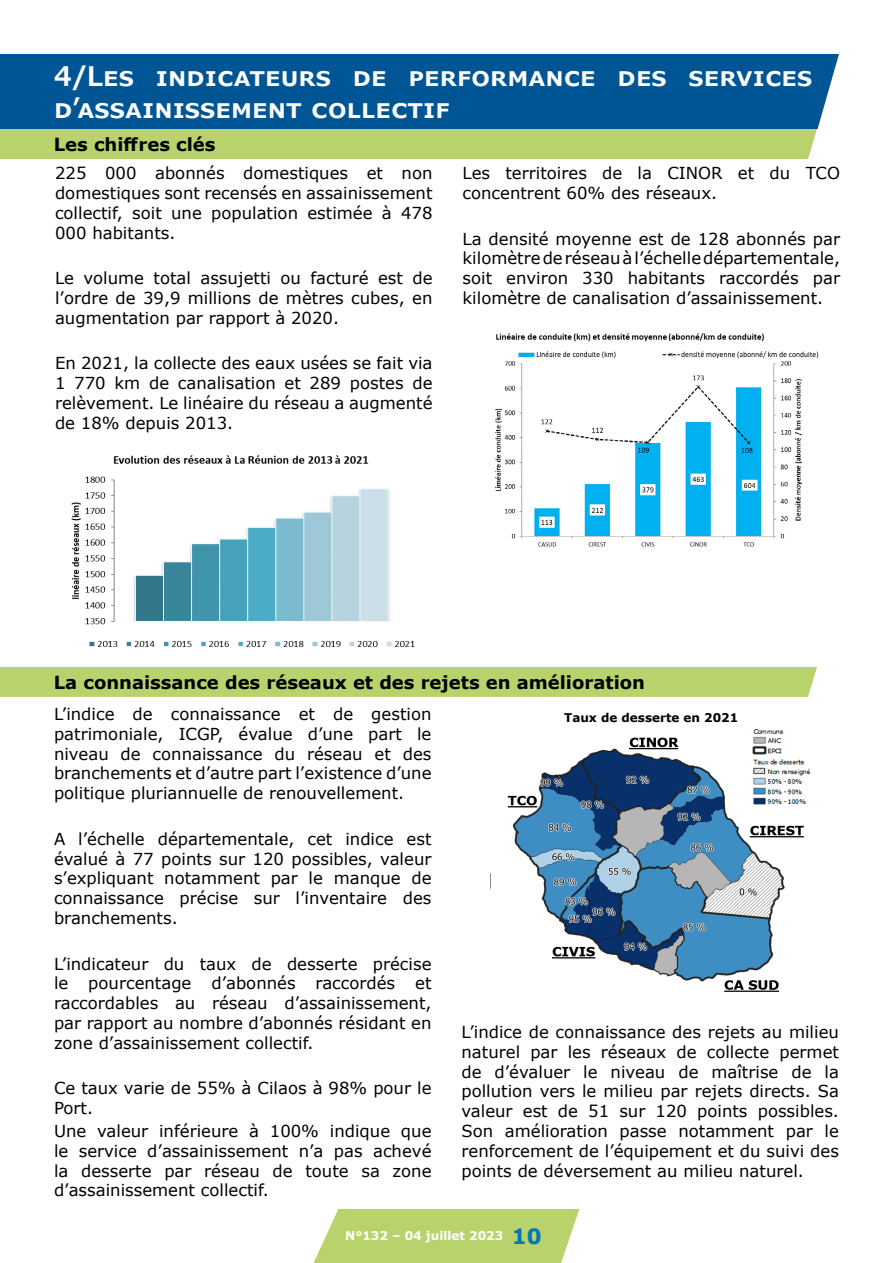
<style>
.page{position:relative;width:893px;height:1263px;background:#fff}
.page>*{position:absolute;margin:0;border:0;box-sizing:border-box;transform-origin:0 0}
.t1{font:600 27px/32.4px "Verdana Pro";color:#fff}
.t2{font:700 18px "Verdana";color:#000}
.t3{font:16.5px/19.8px "Verdana";color:#000;text-align:justify}
.t4{font:700 12px "Verdana Pro";color:#fff}
.t5{font:700 12px "Verdana";color:#000}
.s1{font-size:21px;color:#0075bc}
</style>
<div class="page">
<svg style="left:314px;top:1209px;width:265px;height:54px;background:#bed677"></svg>
<div style="left:0;top:54px;width:839px;height:75px;background:#005694"></div>
<div style="left:0;top:129px;width:817px;height:30px;background:#b9d36c"></div>
<div style="left:0;top:667px;width:817px;height:30px;background:#b9d36c"></div>
<img style="left:495px;top:333px;width:324px;height:214px">
<img style="left:71px;top:455px;width:344px;height:192px">
<img style="left:507px;top:729px;width:304px;height:263px">
<h1 class="t1" style="left:54px;top:60px;width:760px">4/Les indicateurs de performance des services d’assainissement collectif</h1>
<p class="t2" style="left:54px;top:132px;width:163px">Les chiffres clés</p>
<p class="t3" style="left:55px;top:163px;width:379px">225 000 abonnés domestiques et non domestiques sont recensés en assainissement collectif, soit une population estimée à 478<br>000 habitants.</p>
<p class="t3" style="left:55px;top:268px;width:379px">Le volume total assujetti ou facturé est de l’ordre de 39,9 millions de mètres cubes, en augmentation par rapport à 2020.</p>
<p class="t3" style="left:55px;top:353px;width:379px">En 2021, la collecte des eaux usées se fait via 1 770 km de canalisation et 289 postes de relèvement. Le linéaire du réseau a augmenté de 18% depuis 2013.</p>
<p class="t3" style="left:462px;top:163px;width:379px">Les territoires de la CINOR et du TCO concentrent 60% des réseaux.</p>
<p class="t3" style="left:462px;top:228px;width:379px">La densité moyenne est de 128 abonnés par kilomètre de réseau à l’échelle départementale, soit environ 330 habitants raccordés par kilomètre de canalisation d’assainissement.</p>
<p class="t2" style="left:54px;top:669px;width:593px">La connaissance des réseaux et des rejets en amélioration</p>
<p class="t5" style="left:564px;top:709px;width:176px">Taux de desserte en 2021</p>
<p class="t3" style="left:54px;top:704px;width:379px">L’indice de connaissance et de gestion patrimoniale, ICGP, évalue d’une part le niveau de connaissance du réseau et des branchements et d’autre part l’existence d’une politique pluriannuelle de renouvellement.</p>
<p class="t3" style="left:54px;top:829px;width:379px">A l’échelle départementale, cet indice est évalué à 77 points sur 120 possibles, valeur s’expliquant notamment par le manque de connaissance précise sur l’inventaire des branchements.</p>
<p class="t3" style="left:54px;top:953px;width:379px">L’indicateur du taux de desserte précise le pourcentage d’abonnés raccordés et raccordables au réseau d’assainissement, par rapport au nombre d’abonnés résidant en zone d’assainissement collectif.</p>
<p class="t3" style="left:54px;top:1078px;width:379px">Ce taux varie de 55% à Cilaos à 98% pour le<br>Port.</p>
<p class="t3" style="left:54px;top:1121px;width:379px">Une valeur inférieure à 100% indique que le service d’assainissement n’a pas achevé la desserte par réseau de toute sa zone d’assainissement collectif.</p>
<p class="t3" style="left:461px;top:1022px;width:379px">L’indice de connaissance des rejets au milieu naturel par les réseaux de collecte permet de d’évaluer le niveau de maîtrise de la pollution vers le milieu par rejets directs. Sa valeur est de 51 sur 120 points possibles.<br>Son amélioration passe notamment par le renforcement de l’équipement et du suivi des points de déversement au milieu naturel.</p>
<p class="t4" style="left:345px;top:1228px;width:198px">N°132 – 04 juillet 2023 <span class="s1">10</span></p>
</div>
